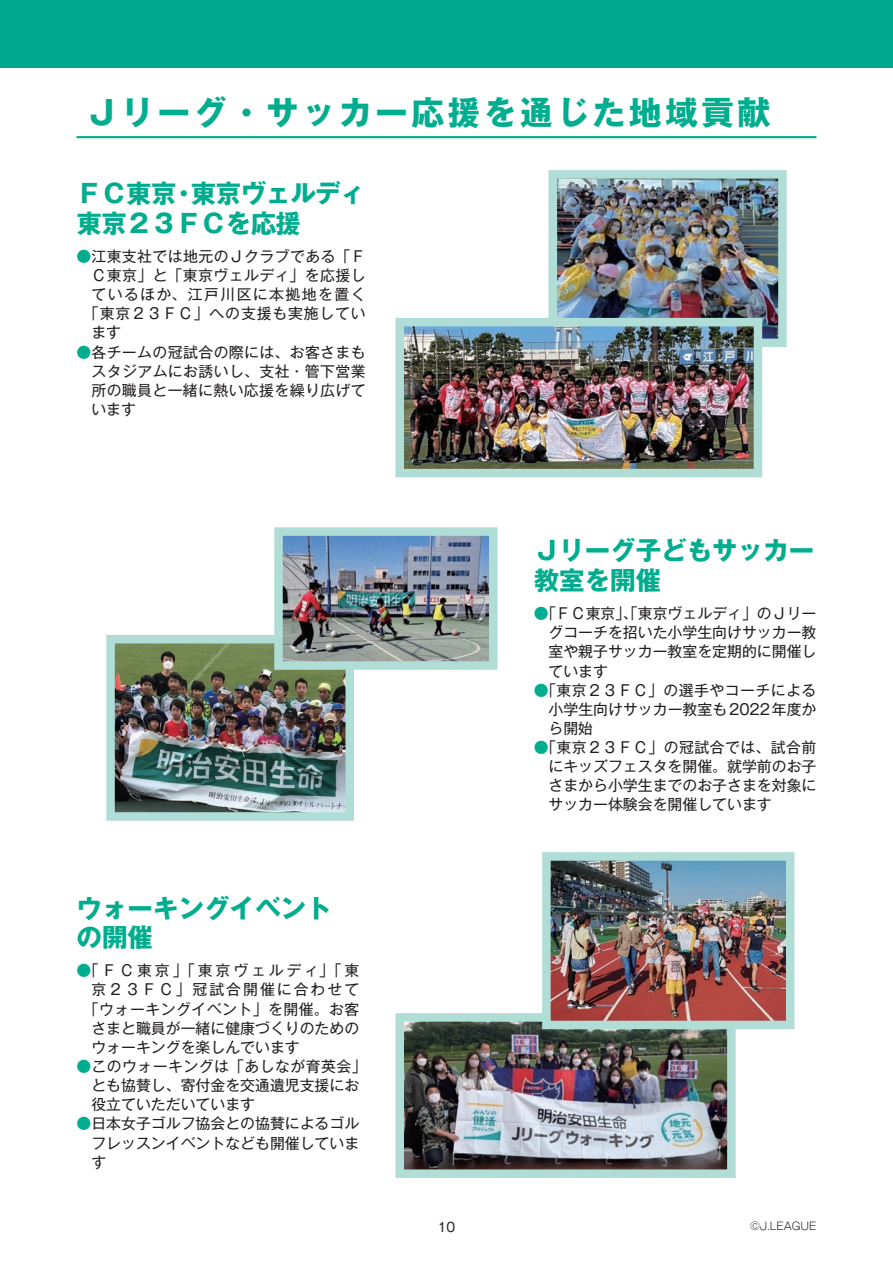
<style>
.page{position:relative;width:893px;height:1263px;background:#fff}
.page>*{position:absolute;margin:0;border:0;box-sizing:border-box;transform-origin:0 0}
.t1{font:33px "Gothic MB101 Pr 6 Bold 90 pv RKSJ H";letter-spacing:.1em;color:#00ad8e}
.t2{font:25.5px/29.7px "Gothic MB101 Pr 6 Bold 90 pv RKSJ H";color:#00ad8e}
.t3{font:25.5px/29.7px "Gothic MB101 Pr 6 Bold 90 pv RKSJ H";letter-spacing:-.025em;color:#00ad8e}
.t4{font:14.85px/19.2px "Gothic MB101 Pr 6 Regular 90 pv RKSJ H";color:#231f20;text-align:justify}
.t5{font:14.85px "Gothic MB101 Pr 6 Regular 90 pv RKSJ H";letter-spacing:.03em;color:#231f20}
.t6{font:14.85px "Gothic MB101 Pr 6 Regular 90 pv RKSJ H";letter-spacing:.025em;color:#231f20}
.t7{font:14.85px "Gothic MB101 Pr 6 Regular 90 pv RKSJ H";letter-spacing:.19em;color:#231f20}
.t8{font:14.85px "Gothic MB101 Pr 6 Regular 90 pv RKSJ H";letter-spacing:.055em;color:#231f20}
.t9{font:14.85px "Gothic MB101 Pr 6 Regular 90 pv RKSJ H";letter-spacing:.095em;color:#231f20}
.t10{font:14.85px "Gothic MB101 Pr 6 Regular 90 pv RKSJ H";letter-spacing:.135em;color:#231f20}
.t11{font:12.75px "Gothic MB101 Pr 6 Regular 90 pv RKSJ H";color:#231f20}
.t12{font:10.65px "Gothic MB101 Pr 6 Light 90 pv RKSJ H";color:#231f20}
.s1{color:#00ad8e}
</style>
<div class="page">
<div style="left:0;top:0;width:893px;height:68px;background:#00a78e"></div>
<hr style="left:77px;top:136px;width:739px;height:2px;background:#00ad8e">
<img style="left:106px;top:635px;width:248px;height:186px">
<img style="left:548px;top:170px;width:239px;height:177px">
<img style="left:270px;top:527px;width:228px;height:147px">
<img style="left:395px;top:314px;width:371px;height:164px">
<img style="left:395px;top:1013px;width:341px;height:165px">
<img style="left:538px;top:852px;width:257px;height:181px">
<h1 class="t1" style="left:85px;top:100px;width:687px">Ｊリーグ・サッカー応援を通じた地域貢献</h1>
<h2 class="t3" style="left:77px;top:182px;width:291px">ＦＣ東京・東京ヴェルディ東京２３ＦＣを応援</h2>
<p class="t6" style="left:77px;top:251px;width:291px"><span class="s1">●</span>江東支社では地元のＪクラブである「Ｆ</p>
<p class="t5" style="left:91px;top:270px;width:276px">Ｃ東京」と「東京ヴェルディ」を応援し</p>
<p class="t9" style="left:91px;top:289px;width:276px">ているほか、江戸川区に本拠地を置く</p>
<p class="t8" style="left:84px;top:308px;width:283px">「東京２３ＦＣ」への支援も実施してい</p>
<p class="t4" style="left:91px;top:325px;width:31px">ます</p>
<p class="t4" style="left:91px;top:344px;width:276px;text-indent:-15px"><span class="s1">●</span>各チームの冠試合の際には、お客さまもスタジアムにお誘いし、支社・管下営業所の職員と一緒に熱い応援を繰り広げています</p>
<h2 class="t2" style="left:77px;top:897px;width:257px">ウォーキングイベントの開催</h2>
<p class="t7" style="left:77px;top:965px;width:284px"><span class="s1">●</span>「ＦＣ東京」「東京ヴェルディ」「東</p>
<p class="t10" style="left:91px;top:984px;width:269px">京２３ＦＣ」冠試合開催に合わせて</p>
<p class="t5" style="left:84px;top:1003px;width:277px">「ウォーキングイベント」を開催。お客</p>
<p class="t4" style="left:91px;top:1020px;width:269px">さまと職員が一緒に健康づくりのための</p>
<p class="t4" style="left:91px;top:1040px;width:210px">ウォーキングを楽しんでいます</p>
<p class="t4" style="left:91px;top:1059px;width:277px;text-align:left;text-indent:-15px"><span class="s1">●</span>このウォーキングは「あしなが育英会」とも協賛し、寄付金を交通遺児支援にお役立ていただいています</p>
<p class="t4" style="left:91px;top:1116px;width:269px;text-indent:-15px"><span class="s1">●</span>日本女子ゴルフ協会との協賛によるゴルフレッスンイベントなども開催しています</p>
<p class="t11" style="left:438px;top:1222px;width:19px">10</p>
<h2 class="t2" style="left:534px;top:539px;width:282px">Ｊリーグ子どもサッカー教室を開催</h2>
<p class="t4" style="left:549px;top:606px;width:269px;text-indent:-15px"><span class="s1">●</span>「ＦＣ東京」、「東京ヴェルディ」のＪリーグコーチを招いた小学生向けサッカー教室や親子サッカー教室を定期的に開催しています</p>
<p class="t4" style="left:549px;top:682px;width:269px;text-indent:-15px"><span class="s1">●</span>「東京２３ＦＣ」の選手やコーチによる小学生向けサッカー教室も2022年度から開始</p>
<p class="t4" style="left:549px;top:740px;width:269px;text-indent:-15px"><span class="s1">●</span>「東京２３ＦＣ」の冠試合では、試合前にキッズフェスタを開催。就学前のお子さまから小学生までのお子さまを対象にサッカー体験会を開催しています</p>
<p class="t12" style="left:750px;top:1222px;width:68px">©J.LEAGUE</p>
</div>
